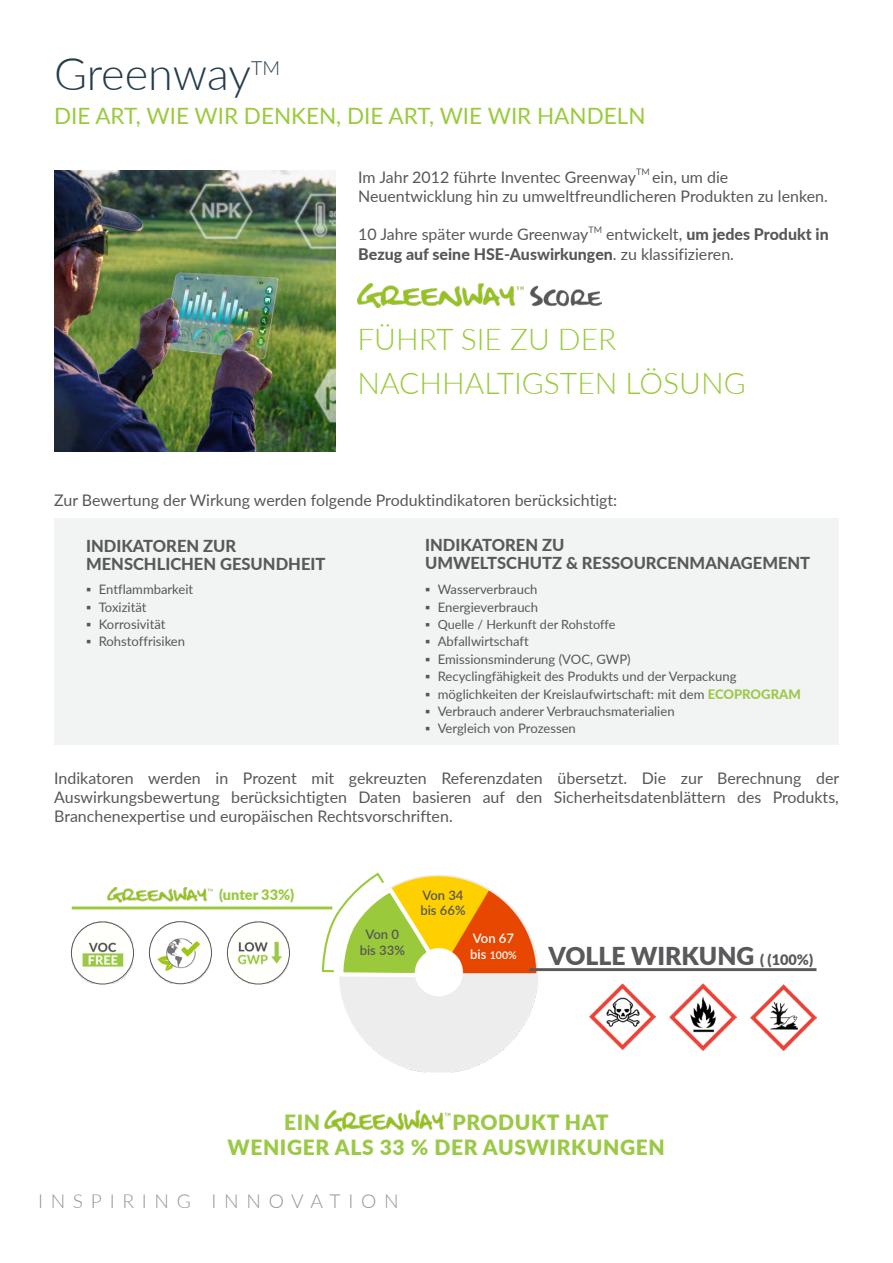
<style>
.page{position:relative;width:893px;height:1263px;background:#fff}
.page>*{position:absolute;margin:0;border:0;box-sizing:border-box;transform-origin:0 0}
.t1{font:300 45px "Lato";letter-spacing:-.005em;color:#253c4b}
.t2{font:300 30px/43.2px "Lato";color:#9aca3c}
.t3{font:900 24.75px "Lato";color:#58595b}
.t4{font:22.5px "Lato";color:#9aca3c}
.t5{font:900 21px/25.2px "Lato";letter-spacing:.03em;color:#9bc947}
.t6{font:300 19.5px "Lato";color:#253c4b}
.t7{font:300 19.2px "Lato";letter-spacing:.4em;color:#939598}
.t8{font:800 16.5px/18px "Lato";color:#58595b}
.t9{font:15.9px/19.2px "Lato";color:#575756;text-align:justify}
.t10{font:800 15.9px/19.2px "Lato";color:#575756}
.t11{font:900 14.55px "Lato";color:#9aca3c}
.t12{font:13.05px "Lato";color:#575756}
.t13{font:600 13.05px/15.8px "Lato";color:#575756;text-align:center}
.t14{font:600 13.05px "Lato";color:#fff}
.t15{font:12.6px "Lato";color:#575756}
.t16{font:600 10.65px "Lato";color:#fff}
.t17{font:9px "Lato";color:#575756}
.s1{font-weight:400}
.s2{font-weight:800;color:#9bc947}
.s3{font-size:13.05px}
.s4{font-size:14.55px}
</style>
<div class="page">
<div style="left:54px;top:518px;width:785px;height:227px;background:#f2f3f3"></div>
<img style="left:590px;top:984px;width:66px;height:66px">
<img style="left:670px;top:984px;width:66px;height:66px">
<hr style="left:72px;top:906px;width:260px;height:3px;background:#9aca3c">
<img style="left:750px;top:984px;width:66px;height:66px">
<img style="left:150px;top:922px;width:61px;height:62px">
<img style="left:72px;top:922px;width:61px;height:62px">
<img style="left:227px;top:922px;width:62px;height:62px">
<img style="left:339px;top:875px;width:200px;height:197px">
<svg style="left:320px;top:874px;width:115px;height:105px"></svg>
<hr style="left:529px;top:968px;width:287px;height:3px;background:#58595b">
<img style="left:54px;top:170px;width:281px;height:281px">
<img style="left:92px;top:887px;width:130px;height:23px">
<div style="left:71px;top:921px;width:63px;height:63px;border:1px solid #58595b;border-radius:50%"></div>
<div style="left:227px;top:921px;width:63px;height:63px;border:1px solid #58595b;border-radius:50%"></div>
<div style="left:149px;top:921px;width:63px;height:63px;border:1px solid #58595b;border-radius:50%"></div>
<img style="left:324px;top:1109px;width:127px;height:23px">
<img style="left:357px;top:283px;width:244px;height:24px">
<h1 class="t1" style="left:54px;top:43px;width:199px">Greenway</h1>
<p class="t6" style="left:251px;top:55px;width:30px">TM</p>
<h3 class="t4" style="left:54px;top:100px;width:593px">DIE ART, WIE WIR DENKEN, DIE ART, WIE WIR HANDELN</h3>
<p class="t9" style="left:358px;top:167px;width:279px">Im Jahr 2012 führte Inventec Greenway</p>
<p class="t17" style="left:636px;top:166px;width:15px">TM</p>
<p class="t9" style="left:358px;top:167px;width:471px;text-indent:294px">ein, um die<br>Neuentwicklung hin zu umweltfreundlicheren Produkten zu lenken.</p>
<p class="t9" style="left:358px;top:224px;width:232px">10 Jahre später wurde Greenway</p>
<p class="t17" style="left:588px;top:223px;width:15px">TM</p>
<p class="t10" style="left:358px;top:224px;width:472px;text-indent:248px"><span class="s1">entwickelt,</span> um jedes Produkt in<br>Bezug auf seine HSE-Auswirkungen<span class="s1">. zu klassifizieren.</span></p>
<h2 class="t2" style="left:357px;top:317px;width:390px">FÜHRT SIE ZU DER<br>NACHHALTIGSTEN LÖSUNG</h2>
<p class="t9" style="left:54px;top:490px;width:564px">Zur Bewertung der Wirkung werden folgende Produktindikatoren berücksichtigt:</p>
<p class="t8" style="left:86px;top:536px;width:241px">INDIKATOREN ZUR<br>MENSCHLICHEN GESUNDHEIT</p>
<p class="t8" style="left:425px;top:535px;width:387px">INDIKATOREN ZU<br>UMWELTSCHUTZ &amp; RESSOURCENMANAGEMENT</p>
<p class="t12" style="left:425px;top:580px;width:114px">▪ Wasserverbrauch</p>
<p class="t12" style="left:425px;top:597px;width:115px">▪ Energieverbrauch</p>
<p class="t15" style="left:425px;top:615px;width:192px">▪ Quelle / Herkunft der Rohstoffe</p>
<p class="t12" style="left:425px;top:632px;width:105px">▪ Abfallwirtschaft</p>
<p class="t12" style="left:425px;top:650px;width:207px">▪ Emissionsminderung (VOC, GWP)</p>
<p class="t12" style="left:425px;top:667px;width:313px">▪ Recyclingfähigkeit des Produkts und der Verpackung</p>
<p class="t12" style="left:425px;top:684px;width:377px">▪ möglichkeiten der Kreislaufwirtschaft: mit dem <span class="s2">ECOPROGRAM</span></p>
<p class="t12" style="left:425px;top:702px;width:251px">▪ Verbrauch anderer Verbrauchsmaterialien</p>
<p class="t12" style="left:425px;top:719px;width:152px">▪ Vergleich von Prozessen</p>
<p class="t9" style="left:54px;top:767px;width:786px">Indikatoren werden in Prozent mit gekreuzten Referenzdaten übersetzt. Die zur Berechnung der Auswirkungsbewertung berücksichtigten Daten basieren auf den Sicherheitsdatenblättern des Produkts, Branchenexpertise und europäischen Rechtsvorschriften.</p>
<p class="t12" style="left:86px;top:580px;width:109px">▪ Entflammbarkeit</p>
<p class="t12" style="left:86px;top:597px;width:62px">▪ Toxizität</p>
<p class="t12" style="left:86px;top:615px;width:81px">▪ Korrosivität</p>
<p class="t12" style="left:86px;top:632px;width:101px">▪ Rohstoffrisiken</p>
<p class="t11" style="left:219px;top:884px;width:77px">(unter 33%)</p>
<p class="t13" style="left:360px;top:926px;width:47px">Von 0 bis 33%</p>
<p class="t13" style="left:420px;top:886px;width:47px;text-align:left">Von 34 bis 66%</p>
<p class="t14" style="left:473px;top:929px;width:43px">Von 67</p>
<p class="t16" style="left:470px;top:947px;width:48px"><span class="s3">bis</span> 100%</p>
<h3 class="t3" style="left:549px;top:938px;width:266px">VOLLE WIRKUNG <span class="s4">( (100%)</span></h3>
<h3 class="t5" style="left:227px;top:1108px;width:439px;text-indent:225px">PRODUKT HAT<br>WENIGER ALS 33 % DER AUSWIRKUNGEN</h3>
<h3 class="t5" style="left:284px;top:1108px;width:38px">EIN</h3>
<p class="t7" style="left:38px;top:1187px;width:362px">INSPIRING INNOVATION</p>
</div>
